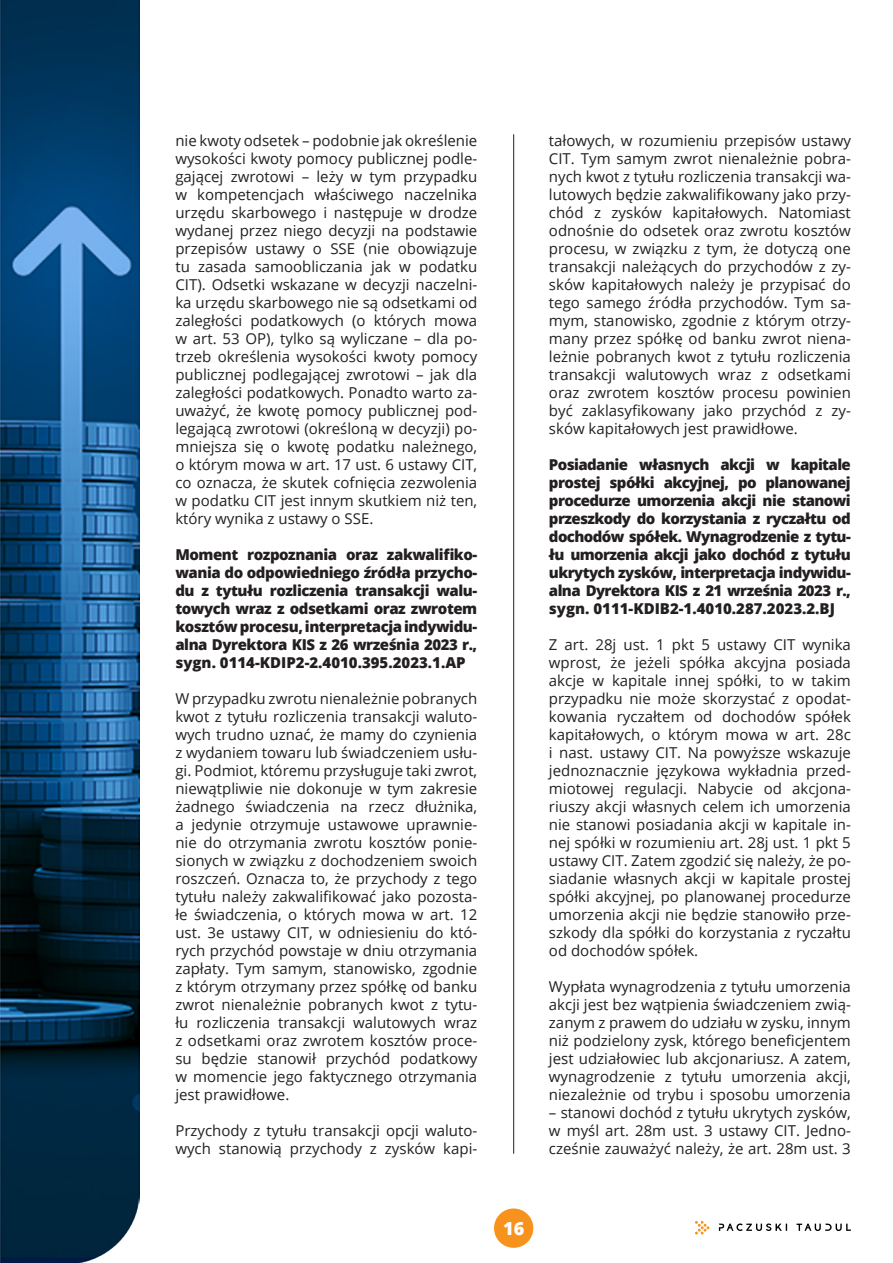
<style>
.page{position:relative;width:893px;height:1263px;background:#fff}
.page>*{position:absolute;margin:0;border:0;box-sizing:border-box;transform-origin:0 0}
.t1{font:800 18px "Open Sans";color:#fff}
.t2{font:15px/18px "Open Sans";color:#231f20;text-align:justify}
.t3{font:800 15px/18px "Open Sans";letter-spacing:-.03em;color:#231f20;text-align:justify}
</style>
<div class="page">
<div style="left:494px;top:1208px;width:39px;height:40px;background:#f7931d;border-radius:50%"></div>
<hr style="left:513px;top:134px;width:1px;height:1020px;background:#231f20">
<img style="left:0;top:0;width:139px;height:1263px">
<svg style="left:719px;top:1223px;width:132px;height:8px"></svg>
<svg style="left:695px;top:1221px;width:14px;height:13px"></svg>
<p class="t2" style="left:175px;top:131px;width:303px">nie kwoty odsetek – podobnie jak określenie wysokości kwoty pomocy publicznej podle&shy;gającej zwrotowi – leży w tym przypadku w kompetencjach właściwego naczelnika urzędu skarbowego i następuje w drodze wydanej przez niego decyzji na podstawie przepisów ustawy o SSE (nie obowiązuje tu zasada samoobliczania jak w podatku CIT). Odsetki wskazane w decyzji naczelni&shy;ka urzędu skarbowego nie są odsetkami od zaległości podatkowych (o których mowa w art. 53 OP), tylko są wyliczane – dla po&shy;trzeb określenia wysokości kwoty pomocy publicznej podlegającej zwrotowi – jak dla zaległości podatkowych. Ponadto warto za&shy;uważyć, że kwotę pomocy publicznej pod&shy;legającą zwrotowi (określoną w decyzji) po&shy;mniejsza się o kwotę podatku należnego, o którym mowa w art. 17 ust. 6 ustawy CIT, co oznacza, że skutek cofnięcia zezwolenia w podatku CIT jest innym skutkiem niż ten, który wynika z ustawy o SSE.</p>
<p class="t3" style="left:175px;top:545px;width:303px">Moment rozpoznania oraz zakwalifiko&shy;wania do odpowiedniego źródła przycho&shy;du z tytułu rozliczenia transakcji walu&shy;towych wraz z odsetkami oraz zwrotem kosztów procesu, interpretacja indywidu&shy;alna Dyrektora KIS z 26 września 2023 r., sygn. 0114-KDIP2-2.4010.395.2023.1.AP</p>
<p class="t2" style="left:175px;top:689px;width:303px">W przypadku zwrotu nienależnie pobranych kwot z tytułu rozliczenia transakcji waluto&shy;wych trudno uznać, że mamy do czynienia z wydaniem towaru lub świadczeniem usłu&shy;gi. Podmiot, któremu przysługuje taki zwrot, niewątpliwie nie dokonuje w tym zakresie żadnego świadczenia na rzecz dłużnika, a jedynie otrzymuje ustawowe uprawnie&shy;nie do otrzymania zwrotu kosztów ponie&shy;sionych w związku z dochodzeniem swoich roszczeń. Oznacza to, że przychody z tego tytułu należy zakwalifikować jako pozosta&shy;łe świadczenia, o których mowa w art. 12 ust. 3e ustawy CIT, w odniesieniu do któ&shy;rych przychód powstaje w dniu otrzymania zapłaty. Tym samym, stanowisko, zgodnie z którym otrzymany przez spółkę od banku zwrot nienależnie pobranych kwot z tytu&shy;łu rozliczenia transakcji walutowych wraz z odsetkami oraz zwrotem kosztów proce&shy;su będzie stanowił przychód podatkowy w momencie jego faktycznego otrzymania jest prawidłowe.</p>
<p class="t2" style="left:175px;top:1121px;width:303px">Przychody z tytułu transakcji opcji waluto&shy;wych stanowią przychody z zysków kapi-</p>
<p class="t2" style="left:549px;top:131px;width:303px">tałowych, w rozumieniu przepisów ustawy CIT. Tym samym zwrot nienależnie pobra&shy;nych kwot z tytułu rozliczenia transakcji wa&shy;lutowych będzie zakwalifikowany jako przy&shy;chód z zysków kapitałowych. Natomiast odnośnie do odsetek oraz zwrotu kosztów procesu, w związku z tym, że dotyczą one transakcji należących do przychodów z zy&shy;sków kapitałowych należy je przypisać do tego samego źródła przychodów. Tym sa&shy;mym, stanowisko, zgodnie z którym otrzy&shy;many przez spółkę od banku zwrot niena&shy;leżnie pobranych kwot z tytułu rozliczenia transakcji walutowych wraz z odsetkami oraz zwrotem kosztów procesu powinien być zaklasyfikowany jako przychód z zy&shy;sków kapitałowych jest prawidłowe.</p>
<p class="t3" style="left:549px;top:455px;width:303px">Posiadanie własnych akcji w kapitale prostej spółki akcyjnej, po planowanej procedurze umorzenia akcji nie stanowi przeszkody do korzystania z ryczałtu od dochodów spółek. Wynagrodzenie z tytu&shy;łu umorzenia akcji jako dochód z tytułu ukrytych zysków, interpretacja indywidu&shy;alna Dyrektora KIS z 21 września 2023 r., sygn. 0111-KDIB2-1.4010.287.2023.2.BJ</p>
<p class="t2" style="left:549px;top:635px;width:303px">Z art. 28j ust. 1 pkt 5 ustawy CIT wynika wprost, że jeżeli spółka akcyjna posiada akcje w kapitale innej spółki, to w takim przypadku nie może skorzystać z opodat&shy;kowania ryczałtem od dochodów spółek kapitałowych, o którym mowa w art. 28c i nast. ustawy CIT. Na powyższe wskazuje jednoznacznie językowa wykładnia przed&shy;miotowej regulacji. Nabycie od akcjona&shy;riuszy akcji własnych celem ich umorzenia nie stanowi posiadania akcji w kapitale in&shy;nej spółki w rozumieniu art. 28j ust. 1 pkt 5 ustawy CIT. Zatem zgodzić się należy, że po&shy;siadanie własnych akcji w kapitale prostej spółki akcyjnej, po planowanej procedurze umorzenia akcji nie będzie stanowiło prze&shy;szkody dla spółki do korzystania z ryczałtu od dochodów spółek.</p>
<p class="t2" style="left:549px;top:977px;width:303px">Wypłata wynagrodzenia z tytułu umorzenia akcji jest bez wątpienia świadczeniem zwią&shy;zanym z prawem do udziału w zysku, innym niż podzielony zysk, którego beneficjentem jest udziałowiec lub akcjonariusz. A zatem, wynagrodzenie z tytułu umorzenia akcji, niezależnie od trybu i sposobu umorzenia</p>
<p class="t2" style="left:549px;top:1103px;width:303px">– stanowi dochód z tytułu ukrytych zysków, w myśl art. 28m ust. 3 ustawy CIT. Jedno&shy;cześnie zauważyć należy, że art. 28m ust. 3</p>
<p class="t1" style="left:503px;top:1214px;width:23px">16</p>
</div>
